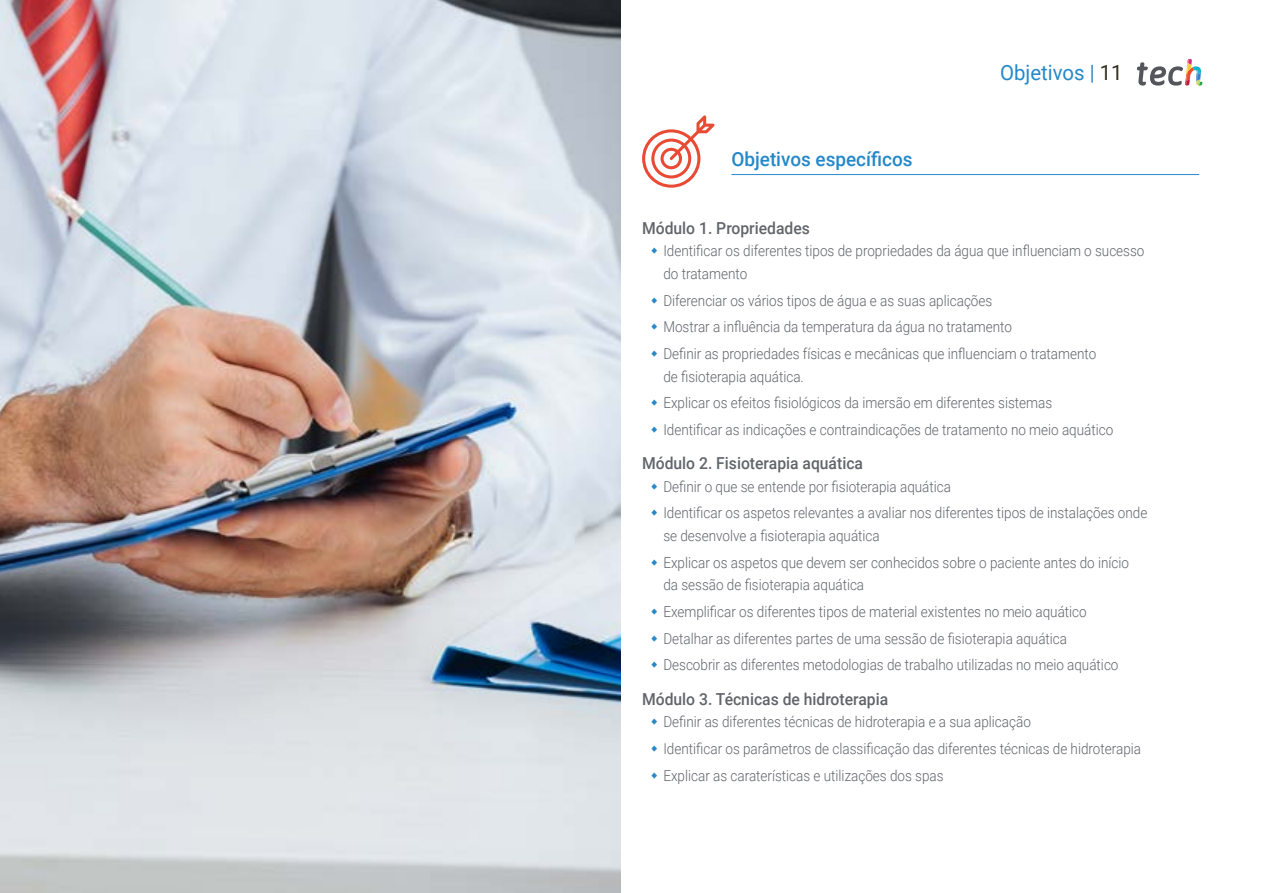
<style>
.page{position:relative;width:1263px;height:893px;background:#fff}
.page>*{position:absolute;margin:0;border:0;box-sizing:border-box;transform-origin:0 0}
.t1{font:21px "Roboto";color:#2488c9}
.t2{font:500 19.5px "Roboto";color:#2488c9}
.t3{font:500 16.5px "Roboto";color:#61646a;scale:.95 1}
.t4{font:300 15px/26.7px "Roboto";color:#61646a;scale:.9 1}
.s1{color:#312e20}
</style>
<div class="page">
<img style="left:0;top:0;width:621px;height:893px">
<svg style="left:642px;top:115px;width:72px;height:73px"></svg>
<svg style="left:1137px;top:59px;width:65px;height:27px"></svg>
<hr style="left:731px;top:174px;width:468px;height:1px;background:#2488c9">
<h2 class="t2" style="left:731px;top:146px;width:183px">Objetivos específicos</h2>
<h1 class="t1" style="left:1000px;top:57px;width:124px">Objetivos | <span class="s1">11</span></h1>
<p class="t3" style="left:642px;top:216px;width:178px">Módulo 1. Propriedades</p>
<p class="t4" style="left:663px;top:239px;width:536px;line-height:22.5px">Identificar os diferentes tipos de propriedades da água que influenciam o sucesso do tratamento</p>
<p class="t4" style="left:663px;top:286px;width:482px">Diferenciar os vários tipos de água e as suas aplicações<br>Mostrar a influência da temperatura da água no tratamento<br>Definir as propriedades físicas e mecânicas que influenciam o tratamento</p>
<p class="t4" style="left:663px;top:362px;width:501px">de fisioterapia aquática.<br>Explicar os efeitos fisiológicos da imersão em diferentes sistemas<br>Identificar as indicações e contraindicações de tratamento no meio aquático</p>
<p class="t3" style="left:642px;top:452px;width:234px">Módulo 2. Fisioterapia aquática</p>
<p class="t4" style="left:663px;top:472px;width:539px">Definir o que se entende por fisioterapia aquática<br>Identificar os aspetos relevantes a avaliar nos diferentes tipos de instalações onde</p>
<p class="t4" style="left:663px;top:522px;width:519px">se desenvolve a fisioterapia aquática<br>Explicar os aspetos que devem ser conhecidos sobre o paciente antes do início</p>
<p class="t4" style="left:663px;top:571px;width:507px">da sessão de fisioterapia aquática<br>Exemplificar os diferentes tipos de material existentes no meio aquático Detalhar as diferentes partes de uma sessão de fisioterapia aquática Descobrir as diferentes metodologias de trabalho utilizadas no meio aquático</p>
<p class="t3" style="left:642px;top:687px;width:261px">Módulo 3. Técnicas de hidroterapia</p>
<p class="t4" style="left:663px;top:708px;width:532px">Definir as diferentes técnicas de hidroterapia e a sua aplicação<br>Identificar os parâmetros de classificação das diferentes técnicas de hidroterapia<br>Explicar as caraterísticas e utilizações dos spas</p>
</div>
